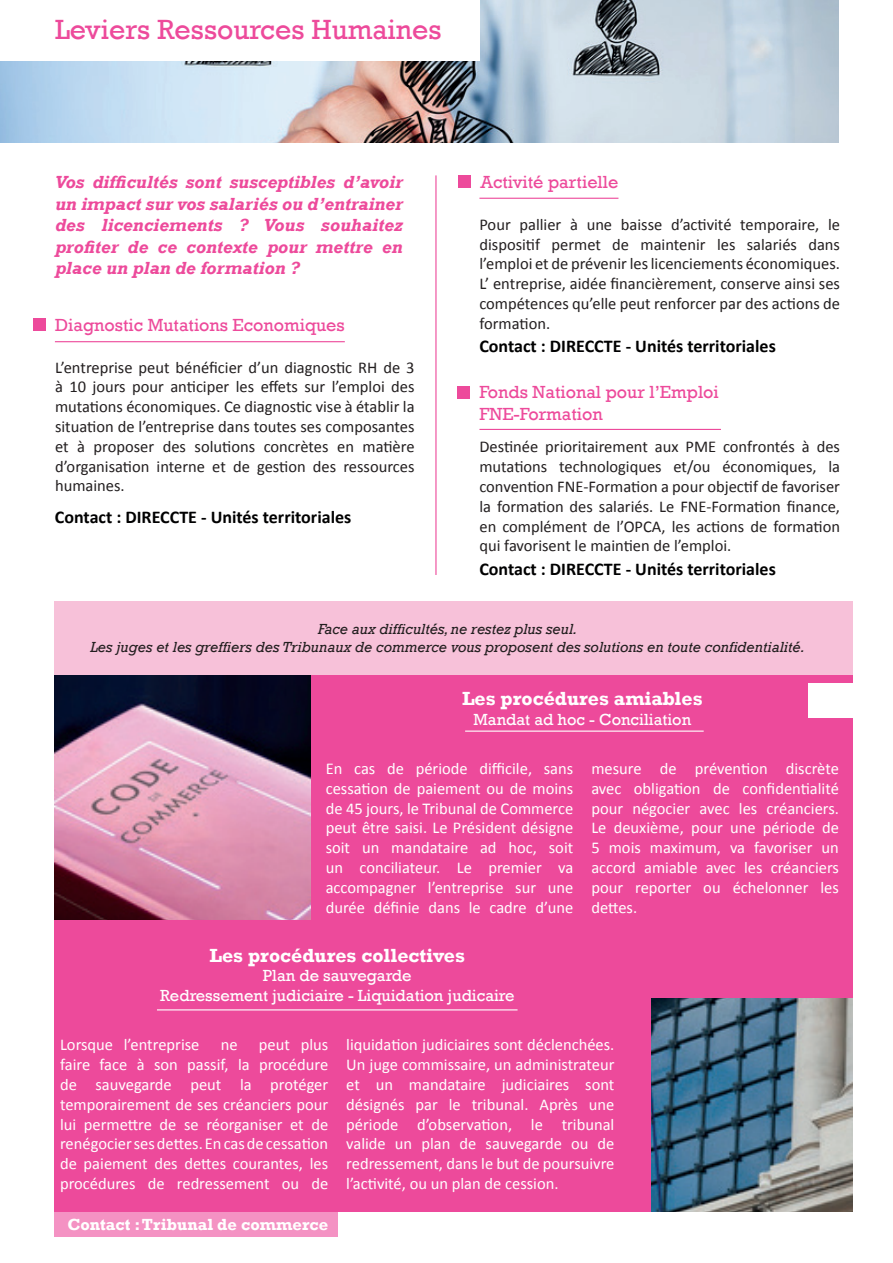
<style>
.page{position:relative;width:893px;height:1263px;background:#fff}
.page>*{position:absolute;margin:0;border:0;box-sizing:border-box;transform-origin:0 0}
.t1{font:28.5px "Rockwell";color:#ed4a9b}
.t2{font:700 19.5px "Rockwell";color:#fff}
.t3{font:italic 700 18px/21.6px "Rockwell";color:#ed4a9b;text-align:justify}
.t4{font:700 18px "Calibri";color:#000001}
.t5{font:18px/21.6px "Rockwell";color:#ed4a9b}
.t6{font:16.5px/19.8px "Calibri";color:#fff;text-align:justify}
.t7{font:16.5px/19.8px "Calibri";color:#231f20;text-align:justify}
.t8{font:16.5px/19.8px "Rockwell";color:#fff;text-align:center}
.t9{font:700 16.5px "Rockwell";color:#fff}
.t10{font:italic 15px/18px "Rockwell";color:#231f20;text-align:center}
</style>
<div class="page">
<img style="left:0;top:0;width:839px;height:142px">
<div style="left:0;top:0;width:479px;height:61px;background:#fff"></div>
<hr style="left:479px;top:198px;width:139px;height:1px;background:#ed4a9b">
<div style="left:458px;top:175px;width:13px;height:13px;background:#ed4a9b"></div>
<hr style="left:479px;top:429px;width:242px;height:1px;background:#ed4a9b">
<div style="left:457px;top:387px;width:13px;height:12px;background:#ed4a9b"></div>
<hr style="left:55px;top:341px;width:290px;height:1px;background:#ed4a9b">
<div style="left:33px;top:318px;width:13px;height:13px;background:#ed4a9b"></div>
<hr style="left:435px;top:175px;width:1px;height:400px;background:#ed4a9b">
<div style="left:54px;top:674px;width:799px;height:538px;background:#ed4a9b"></div>
<div style="left:808px;top:684px;width:77px;height:34px;background:#fff"></div>
<img style="left:54px;top:674px;width:256px;height:246px">
<hr style="left:465px;top:730px;width:239px;height:2px;background:#fff">
<hr style="left:157px;top:1009px;width:361px;height:1px;background:#fff">
<img style="left:651px;top:998px;width:202px;height:214px">
<div style="left:54px;top:1211px;width:283px;height:25px;background:#f492c3"></div>
<div style="left:54px;top:601px;width:799px;height:73px;background:#f7c1d9"></div>
<h1 class="t1" style="left:55px;top:13px;width:388px">Leviers Ressources Humaines</h1>
<p class="t3" style="left:55px;top:172px;width:349px">Vos difficultés sont susceptibles d’avoir un impact sur vos salariés ou d’entrainer des licenciements ? Vous souhaitez profiter de ce contexte pour mettre en place un plan de formation ?</p>
<p class="t5" style="left:55px;top:314px;width:291px">Diagnostic Mutations Economiques</p>
<p class="t7" style="left:55px;top:357px;width:361px">L’entreprise peut bénéficier d’un diagnostic RH de 3 à 10 jours pour anticiper les effets sur l’emploi des mutations économiques. Ce diagnostic vise à établir la situation de l’entreprise dans toutes ses composantes et à proposer des solutions concrètes en matière d’organisation interne et de gestion des ressources humaines.</p>
<p class="t4" style="left:55px;top:505px;width:298px">Contact : DIRECCTE - Unités territoriales</p>
<p class="t5" style="left:480px;top:171px;width:139px">Activité partielle</p>
<p class="t7" style="left:479px;top:214px;width:362px">Pour pallier à une baisse d’activité temporaire, le dispositif permet de maintenir les salariés dans l’emploi et de prévenir les licenciements économiques.<br>L’ entreprise, aidée financièrement, conserve ainsi ses compétences qu’elle peut renforcer par des actions de formation.</p>
<p class="t4" style="left:479px;top:334px;width:298px">Contact : DIRECCTE - Unités territoriales</p>
<p class="t5" style="left:479px;top:382px;width:241px">Fonds National pour l’Emploi<br>FNE-Formation</p>
<p class="t7" style="left:479px;top:437px;width:362px">Destinée prioritairement aux PME confrontés à des mutations technologiques et/ou économiques, la convention FNE-Formation a pour objectif de favoriser la formation des salariés. Le FNE-Formation finance, en complément de l’OPCA, les actions de formation qui favorisent le maintien de l’emploi.</p>
<p class="t4" style="left:479px;top:557px;width:298px">Contact : DIRECCTE - Unités territoriales</p>
<p class="t10" style="left:91px;top:620px;width:716px">Face aux difficultés, ne restez plus seul.<br>Les juges et les greffiers des Tribunaux de commerce vous proposent des solutions en toute confidentialité.</p>
<p class="t2" style="left:462px;top:686px;width:242px">Les procédures amiables</p>
<p class="t8" style="left:473px;top:709px;width:219px">Mandat ad hoc - Conciliation</p>
<p class="t6" style="left:326px;top:759px;width:249px">En cas de période difficile, sans cessation de paiement ou de moins de 45 jours, le Tribunal de Commerce peut être saisi. Le Président désigne soit un mandataire ad hoc, soit un conciliateur. Le premier va accompagner l’entreprise sur une durée définie dans le cadre d’une</p>
<p class="t6" style="left:591px;top:759px;width:249px">mesure de prévention discrète avec obligation de confidentialité pour négocier avec les créanciers.<br>Le deuxième, pour une période de 5 mois maximum, va favoriser un accord amiable avec les créanciers pour reporter ou échelonner les dettes.</p>
<p class="t2" style="left:209px;top:943px;width:257px">Les procédures collectives</p>
<p class="t8" style="left:160px;top:966px;width:356px">Plan de sauvegarde<br>Redressement judiciaire - Liquidation judicaire</p>
<p class="t6" style="left:60px;top:1035px;width:141px">Lorsque l’entreprise</p>
<p class="t6" style="left:221px;top:1035px;width:18px">ne</p>
<p class="t6" style="left:60px;top:1035px;width:270px;text-indent:199px">peut plus faire face à son passif, la procédure de sauvegarde peut la protéger temporairement de ses créanciers pour lui permettre de se réorganiser et de renégocier ses dettes. En cas de cessation de paiement des dettes courantes, les procédures de redressement ou de</p>
<p class="t6" style="left:346px;top:1035px;width:270px">liquidation judiciaires sont déclenchées.<br>Un juge commissaire, un administrateur et un mandataire judiciaires sont désignés par le tribunal. Après une période d’observation, le tribunal valide un plan de sauvegarde ou de redressement, dans le but de poursuivre l’activité, ou un plan de cession.</p>
<p class="t9" style="left:67px;top:1214px;width:262px">Contact : Tribunal de commerce</p>
</div>
